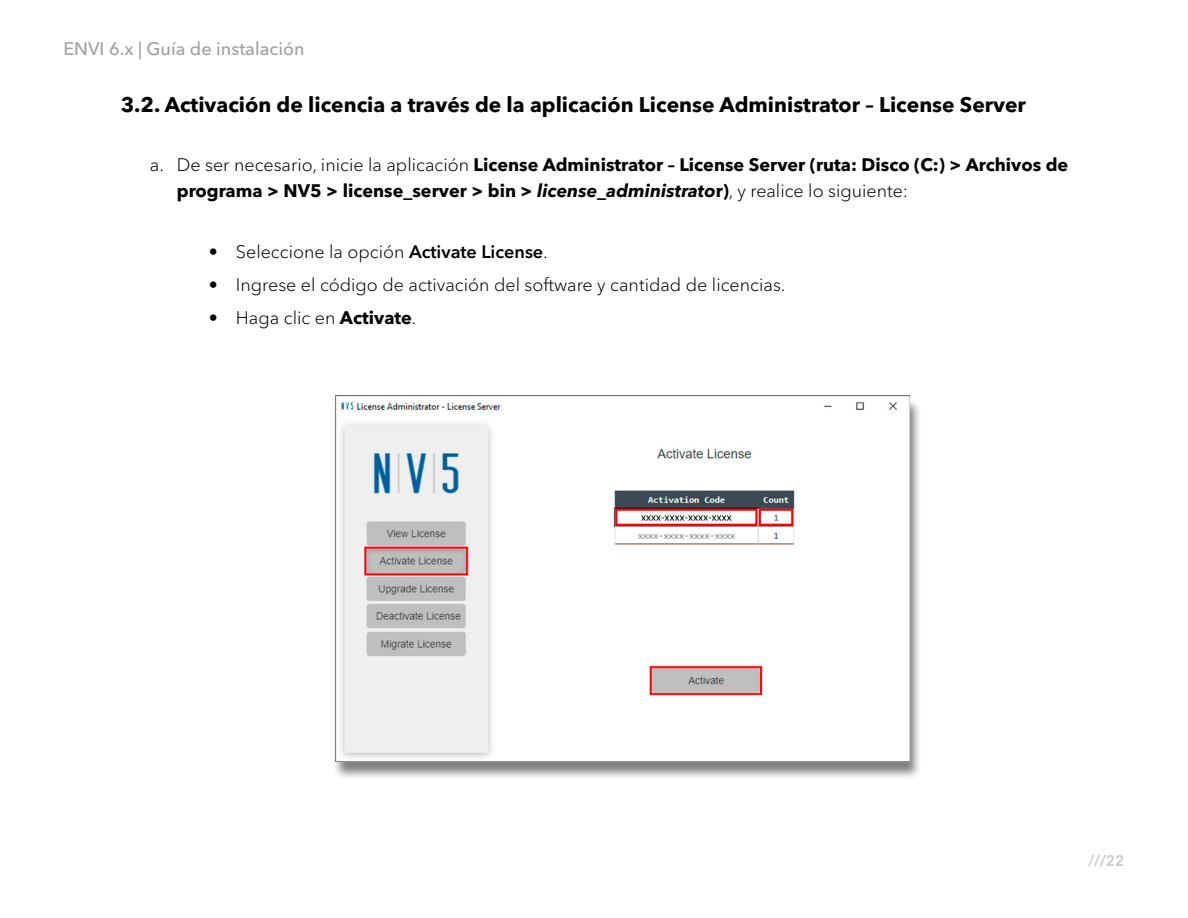
<style>
.page{position:relative;width:1188px;height:918px;background:#fff}
.page>*{position:absolute;margin:0;border:0;box-sizing:border-box;transform-origin:0 0}
.t1{font:700 21px "Avenir Next Cyr";color:#000}
.t2{font:700 18px/25.5px "Avenir Next Cyr";color:#000}
.t3{font:300 18px "Avenir Next Cyr";color:#000}
.t4{font:500 18px "Avenir Next Cyr";color:#a0a0a0}
.t5{font:600 15px "Avenir Next Cyr";color:#c8c8c8}
.s1{font-weight:300}
.s2{font-style:italic}
.s3{font-weight:600}
.s4{font-weight:700}
</style>
<div class="page">
<div style="left:332px;top:398px;width:590px;height:382px;background:#000;opacity:.5"></div>
<img style="left:336px;top:396px;width:573px;height:366px">
<p class="t4" style="left:63px;top:38px;width:243px">ENVI 6.x | Guía de instalación</p>
<p class="t1" style="left:121px;top:91px;width:907px">3.2. Activación de licencia a través de la aplicación License Administrator – License Server</p>
<p class="t2" style="left:177px;top:152px;width:893px;text-indent:-27px"><span class="s1">a. De ser necesario, inicie la aplicación</span> License Administrator – License Server (ruta: Disco (C:) &gt; Archivos de programa &gt; NV5 &gt; license_server &gt; bin &gt; <span class="s2">license_administrato</span>r)<span class="s1">, y realice lo siguiente:</span></p>
<p class="t3" style="left:209px;top:241px;width:340px">• Seleccione la opción <span class="s3">Activate License</span>.</p>
<p class="t3" style="left:209px;top:274px;width:578px">• Ingrese el código de activación del software y cantidad de licencias.</p>
<p class="t3" style="left:209px;top:307px;width:209px">• Haga clic en <span class="s4">Activate</span>.</p>
<p class="t5" style="left:1088px;top:851px;width:37px">///22</p>
</div>
